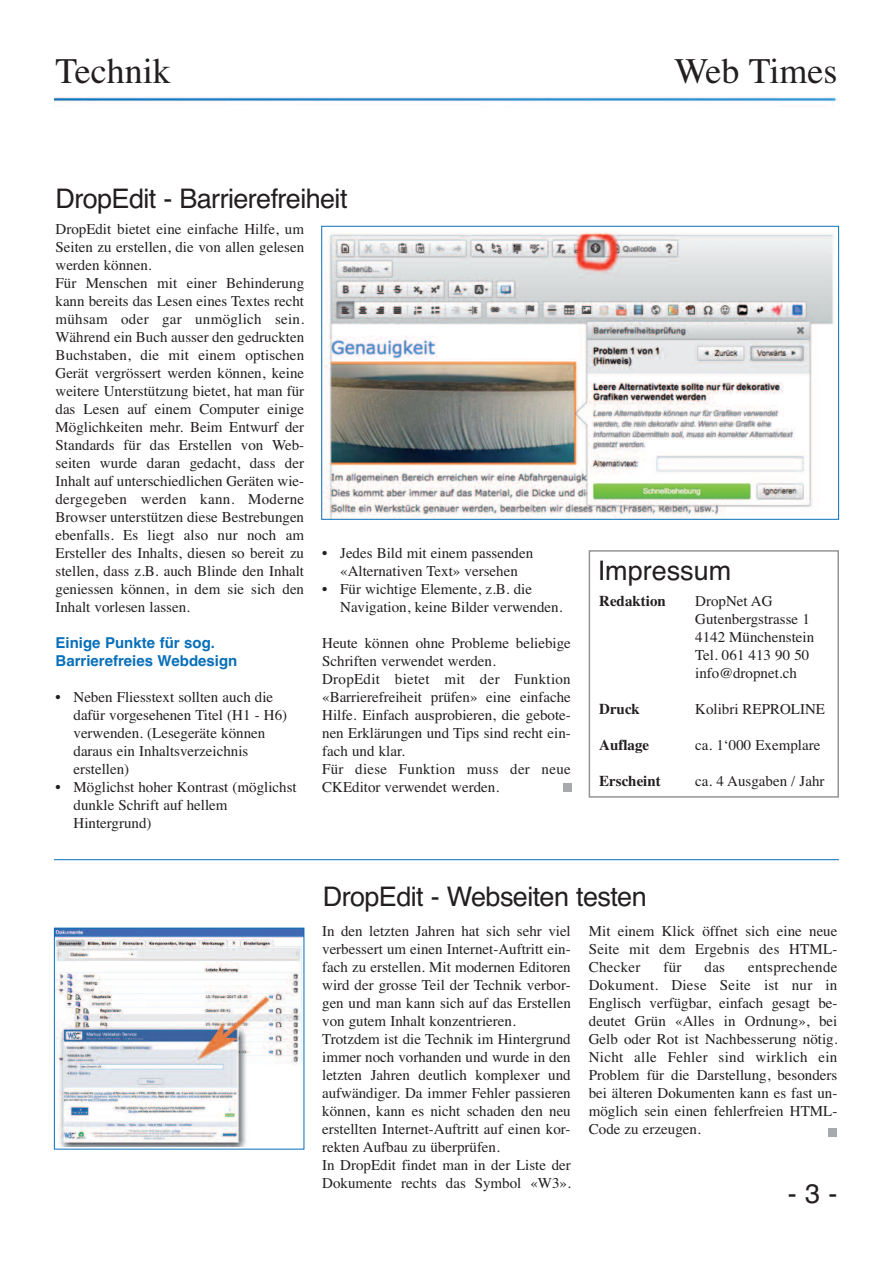
<style>
.page{position:relative;width:893px;height:1263px;background:#fff}
.page>*{position:absolute;margin:0;border:0;box-sizing:border-box;transform-origin:0 0}
.t1{font:36px "Times";color:#231f20}
.t2{font:27px "Helvetica";letter-spacing:-.02em;color:#231f20}
.t3{font:27px "Helvetica";color:#231f20}
.t4{font:15px/18px "Times";color:#231f20}
.t5{font:700 15px/18px "Helvetica";color:#0970b9}
.t6{font:700 15px "Times";color:#231f20}
</style>
<div class="page">
<img style="left:54px;top:97px;width:783px;height:5px">
<hr style="left:54px;top:859px;width:785px;height:1px;background:#0970b9">
<div style="left:829px;top:1128px;width:8px;height:8px;background:#a8a9ad"></div>
<img style="left:323px;top:232px;width:511px;height:286px">
<div style="left:321px;top:226px;width:518px;height:294px;border:1px solid #0970b9"></div>
<div style="left:563px;top:783px;width:8px;height:8px;background:#a8a9ad"></div>
<img style="left:56px;top:930px;width:246px;height:216px">
<div style="left:54px;top:928px;width:250px;height:221px;border:1px solid #0970b9"></div>
<div style="left:589px;top:550px;width:250px;height:248px;border:2px solid #939598"></div>
<h1 class="t1" style="left:55px;top:37px;width:117px">Technik</h1>
<h1 class="t1" style="left:674px;top:37px;width:165px">Web Times</h1>
<h2 class="t2" style="left:55px;top:178px;width:293px">DropEdit - Barrierefreiheit</h2>
<p class="t4" style="left:55px;top:219px;width:250px">DropEdit bietet eine einfache Hilfe, um Seiten zu erstellen, die von allen gelesen werden können.<br>Für Menschen mit einer Behinderung kann bereits das Lesen eines Textes recht mühsam oder gar unmöglich sein.<br>Während ein Buch ausser den gedruckten Buchstaben, die mit einem optischen Gerät vergrössert werden können, keine weitere Unterstützung bietet, hat man für das Lesen auf einem Computer einige Möglichkeiten mehr. Beim Entwurf der Standards für das Erstellen von Web&shy;seiten wurde daran gedacht, dass der Inhalt auf unterschiedlichen Geräten wie&shy;dergegeben werden kann. Moderne Browser unterstützen diese Bestrebungen ebenfalls. Es liegt also nur noch am Ersteller des Inhalts, diesen so bereit zu stellen, dass z.B. auch Blinde den Inhalt geniessen können, in dem sie sich den Inhalt vorlesen lassen.</p>
<p class="t5" style="left:55px;top:634px;width:183px">Einige Punkte für sog.<br>Barrierefreies Webdesign</p>
<p class="t4" style="left:73px;top:687px;width:215px;text-indent:-18px">• Neben Fliesstext sollten auch die dafür vorgesehenen Titel (H1 - H6) verwenden. (Lesegeräte können daraus ein Inhaltsverzeichnis erstellen)</p>
<p class="t4" style="left:73px;top:777px;width:225px;text-indent:-18px">• Möglichst hoher Kontrast (möglichst dunkle Schrift auf hellem<br>Hintergrund)</p>
<p class="t4" style="left:322px;top:543px;width:213px;text-align:center">• Jedes Bild mit einem passenden «Alternativen Text» versehen</p>
<p class="t4" style="left:340px;top:579px;width:224px;text-indent:-18px">• Für wichtige Elemente, z.B. die<br>Navigation, keine Bilder verwenden.</p>
<p class="t4" style="left:322px;top:633px;width:250px">Heute können ohne Probleme beliebige Schriften verwendet werden.<br>DropEdit bietet mit der Funktion «Barrierefreiheit prüfen» eine einfache Hilfe. Einfach ausprobieren, die gebote&shy;nen Erklärungen und Tips sind recht ein&shy;fach und klar.<br>Für diese Funktion muss der neue CKEditor verwendet werden.</p>
<h2 class="t3" style="left:598px;top:549px;width:135px">Impressum</h2>
<p class="t6" style="left:599px;top:586px;width:68px">Redaktion</p>
<p class="t4" style="left:695px;top:590px;width:121px">DropNet AG<br>Gutenbergstrasse 1<br>4142 Münchenstein<br>Tel. 061 413 90 50 info@dropnet.ch</p>
<p class="t6" style="left:599px;top:694px;width:42px">Druck</p>
<p class="t4" style="left:695px;top:698px;width:131px">Kolibri REPROLINE</p>
<p class="t6" style="left:599px;top:730px;width:51px">Auflage</p>
<p class="t4" style="left:695px;top:734px;width:127px">ca. 1‘000 Exemplare</p>
<p class="t6" style="left:599px;top:766px;width:63px">Erscheint</p>
<p class="t4" style="left:695px;top:770px;width:131px">ca. 4 Ausgaben / Jahr</p>
<h2 class="t2" style="left:323px;top:876px;width:325px">DropEdit - Webseiten testen</h2>
<p class="t4" style="left:322px;top:921px;width:250px">In den letzten Jahren hat sich sehr viel verbessert um einen Internet-Auftritt ein&shy;fach zu erstellen. Mit modernen Editoren wird der grosse Teil der Technik verbor&shy;gen und man kann sich auf das Erstellen von gutem Inhalt konzentrieren.<br>Trotzdem ist die Technik im Hintergrund immer noch vorhanden und wurde in den letzten Jahren deutlich komplexer und aufwändiger. Da immer Fehler passieren können, kann es nicht schaden den neu erstellten Internet-Auftritt auf einen kor&shy;rekten Aufbau zu überprüfen.<br>In DropEdit findet man in der Liste der Dokumente rechts das Symbol «W3».</p>
<p class="t4" style="left:589px;top:921px;width:250px;text-align:justify">Mit einem Klick öffnet sich eine neue Seite mit dem Ergebnis des HTML-Checker</p>
<p class="t4" style="left:589px;top:957px;width:250px;text-align:justify;text-indent:159px">entsprechende Dokument. Diese Seite ist nur in Englisch verfügbar, einfach gesagt be&shy;deutet Grün «Alles in Ordnung», bei Gelb oder Rot ist Nachbesserung nötig.<br>Nicht alle Fehler sind wirklich ein Problem für die Darstellung, besonders bei älteren Dokumenten kann es fast un&shy;möglich sein einen fehlerfreien HTML-Code zu erzeugen.</p>
<p class="t4" style="left:663px;top:957px;width:20px">für</p>
<p class="t4" style="left:704px;top:957px;width:22px">das</p>
<h2 class="t2" style="left:788px;top:1173px;width:51px">-3-</h2>
</div>
